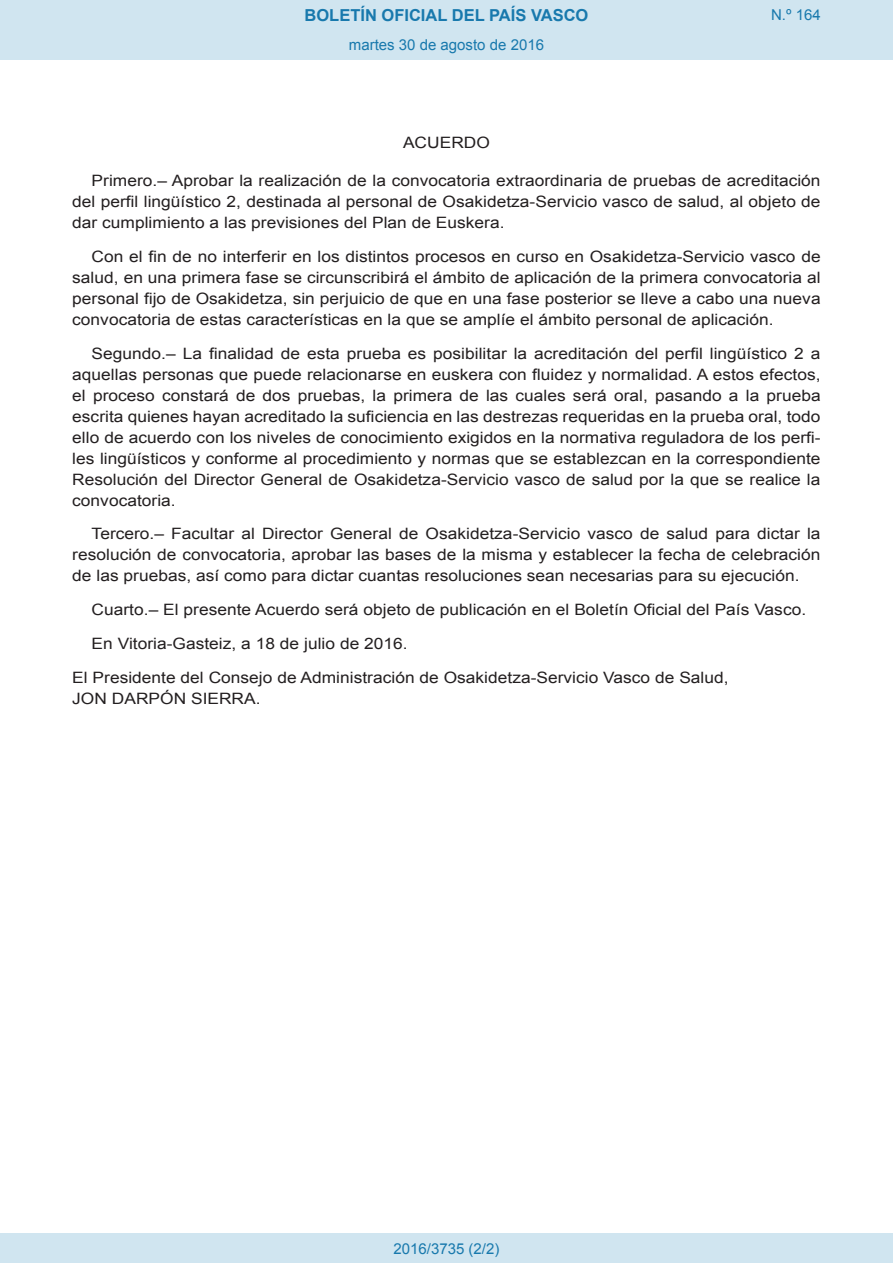
<style>
.page{position:relative;width:893px;height:1263px;background:#fff}
.page>*{position:absolute;margin:0;border:0;box-sizing:border-box;transform-origin:0 0}
.t1{font:700 16.5px "Arial";color:#1879ad}
.BOPVDetalle{font:15.6px/21px "Arial";color:#231f20;text-align:justify;scale:1.11 1}
.BOPVFirmaPuesto{font:15.6px "Arial";color:#231f20;scale:1.11 1}
.BOPVFirmaLugFec{font:15.6px "Arial";color:#231f20;scale:1.11 1}
.BOPVFirmaNombre{font:15.6px "Arial";color:#231f20;scale:1.11 1}
.BOPVClave{font:15.6px "Arial";color:#231f20;scale:1.11 1}
.Paginacion_Centro{font:15px "Arial";color:#1879ad}
</style>
<div class="page">
<div style="left:0;top:0;width:893px;height:60px;background:#d0e5f0"></div>
<div style="left:0;top:1233px;width:893px;height:30px;background:#d0e5f0"></div>
<p class="t1" style="left:305px;top:4px;width:285px">BOLETÍN OFICIAL DEL PAÍS VASCO</p>
<p class="Paginacion_Centro" style="left:349px;top:35px;width:197px">martes 30 de agosto de 2016</p>
<p class="Paginacion_Centro" style="left:771px;top:5px;width:51px">N.º 164</p>
<p class="BOPVClave" style="left:403px;top:132px;width:80px">ACUERDO</p>
<p class="BOPVDetalle" style="left:72px;top:170px;width:676px;text-indent:19px">Primero.– Aprobar la realización de la convocatoria extraordinaria de pruebas de acreditación del perfil lingüístico 2, destinada al personal de Osakidetza-Servicio vasco de salud, al objeto de dar cumplimiento a las previsiones del Plan de Euskera.</p>
<p class="BOPVDetalle" style="left:72px;top:246px;width:676px;text-indent:19px">Con el fin de no interferir en los distintos procesos en curso en Osakidetza-Servicio vasco de salud, en una primera fase se circunscribirá el ámbito de aplicación de la primera convocatoria al personal fijo de Osakidetza, sin perjuicio de que en una fase posterior se lleve a cabo una nueva convocatoria de estas características en la que se amplíe el ámbito personal de aplicación.</p>
<p class="BOPVDetalle" style="left:72px;top:343px;width:676px;text-indent:19px">Segundo.– La finalidad de esta prueba es posibilitar la acreditación del perfil lingüístico 2 a aquellas personas que puede relacionarse en euskera con fluidez y normalidad. A estos efectos, el proceso constará de dos pruebas, la primera de las cuales será oral, pasando a la prueba escrita quienes hayan acreditado la suficiencia en las destrezas requeridas en la prueba oral, todo ello de acuerdo con los niveles de conocimiento exigidos en la normativa reguladora de los perfi&shy;les lingüísticos y conforme al procedimiento y normas que se establezcan en la correspondiente Resolución del Director General de Osakidetza-Servicio vasco de salud por la que se realice la convocatoria.</p>
<p class="BOPVDetalle" style="left:72px;top:524px;width:676px;text-indent:19px">Tercero.– Facultar al Director General de Osakidetza-Servicio vasco de salud para dictar la resolución de convocatoria, aprobar las bases de la misma y establecer la fecha de celebración de las pruebas, así como para dictar cuantas resoluciones sean necesarias para su ejecución.</p>
<p class="BOPVDetalle" style="left:92px;top:599px;width:645px">Cuarto.– El presente Acuerdo será objeto de publicación en el Boletín Oficial del País Vasco.</p>
<p class="BOPVFirmaLugFec" style="left:92px;top:633px;width:286px">En Vitoria-Gasteiz, a 18 de julio de 2016.</p>
<p class="BOPVFirmaPuesto" style="left:72px;top:667px;width:593px">El Presidente del Consejo de Administración de Osakidetza-Servicio Vasco de Salud,</p>
<p class="BOPVFirmaNombre" style="left:72px;top:688px;width:171px">JON DARPÓN SIERRA.</p>
<p class="Paginacion_Centro" style="left:393px;top:1238px;width:107px">2016/3735 (2/2)</p>
</div>
